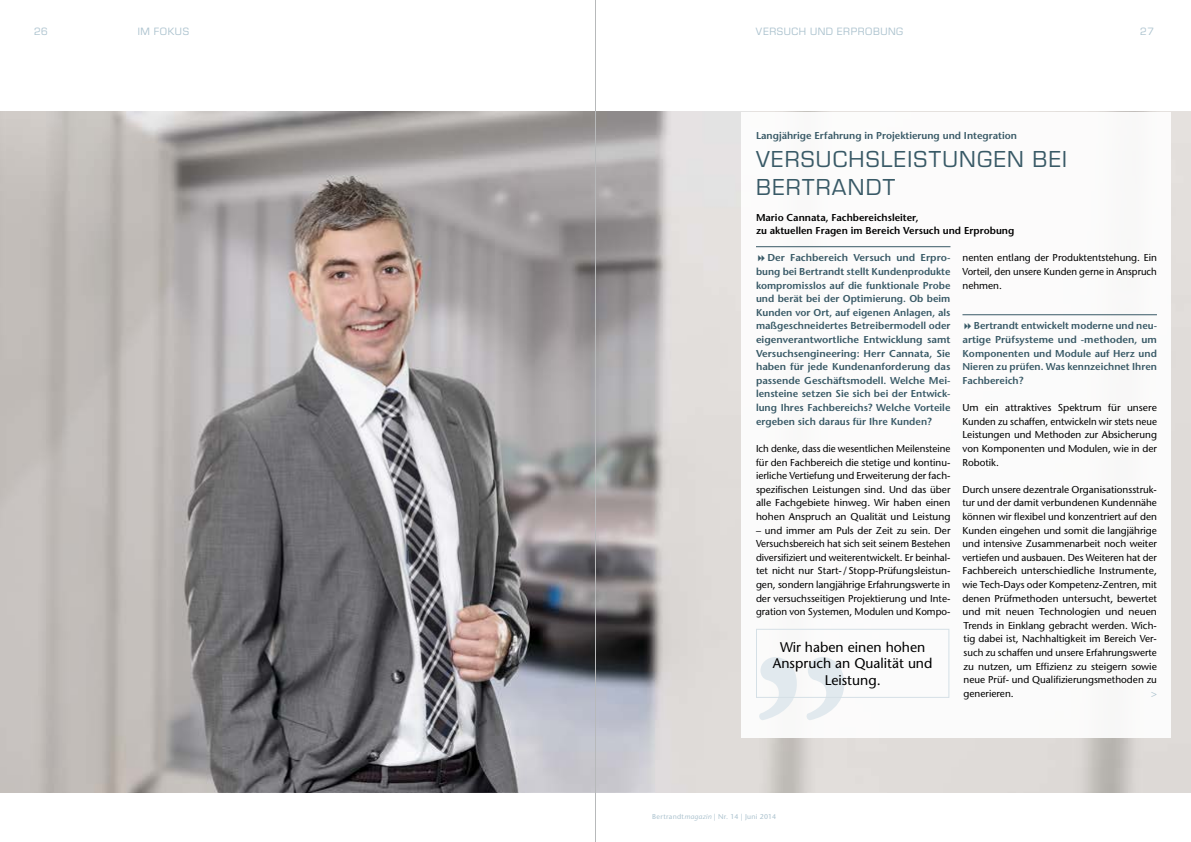
<style>
.page{position:relative;width:1191px;height:842px;background:#fff}
.page>*{position:absolute;margin:0;border:0;box-sizing:border-box;transform-origin:0 0}
.t1{font:24px/28px "Eurostile";letter-spacing:.05em;color:#385966}
.t2{font:500 14px/16px "Stone Sans Std";color:#000;text-align:center}
.t3{font:11px "Eurostile";letter-spacing:.05em;color:#abc2ce}
.t4{font:500 10px/13.6px "Stone Sans Std";color:#000;text-align:justify}
.t5{font:600 10px/13.6px "Stone Sans Std";color:#385966;text-align:justify}
.t6{font:600 10px/13.6px "Stone Sans Std";color:#000}
.t7{font:500 10px "Stone Sans Std";color:#abc2ce}
.t8{font:500 7px "Stone Sans Std";letter-spacing:.04em;color:#abc2ce}
.s1{font-style:italic}
</style>
<div class="page">
<img style="left:0;top:112px;width:1191px;height:680px">
<div style="left:742px;top:112px;width:429px;height:626px;background:#fff"></div>
<hr style="left:756px;top:246px;width:194px;height:1px;background:#385966">
<hr style="left:962px;top:314px;width:195px;height:1px;background:#385966">
<svg style="left:759px;top:657px;width:85px;height:63px"></svg>
<div style="left:756px;top:629px;width:193px;height:69px;border:1px solid #d5e0e6"></div>
<hr style="left:595px;top:0;width:1px;height:842px;background:#b7b9ba">
<p class="t3" style="left:34px;top:26px;width:15px">26</p>
<p class="t3" style="left:138px;top:26px;width:53px">IM FOKUS</p>
<p class="t3" style="left:756px;top:26px;width:149px">VERSUCH UND ERPROBUNG</p>
<p class="t3" style="left:1140px;top:26px;width:15px">27</p>
<p class="t5" style="left:756px;top:129px;width:262px">Langjährige Erfahrung in Projektierung und Integration</p>
<h1 class="t1" style="left:756px;top:145px;width:309px">VERSUCHSLEISTUNGEN BEI<br>BERTRANDT</h1>
<p class="t6" style="left:756px;top:210px;width:260px">Mario Cannata, Fachbereichsleiter,<br>zu aktuellen Fragen im Bereich Versuch und Erprobung</p>
<p class="t5" style="left:756px;top:251px;width:196px;text-indent:11px">Der Fachbereich Versuch und Erpro&shy;bung bei Bertrandt stellt Kundenprodukte kompromisslos auf die funktionale Probe und berät bei der Optimierung. Ob beim Kunden vor Ort, auf eigenen Anlagen, als maßgeschneidertes Betreibermodell oder eigenverantwortliche Entwicklung samt Versuchsengineering: Herr Cannata, Sie haben für jede Kundenanforderung das passende Geschäftsmodell. Welche Mei&shy;lensteine setzen Sie sich bei der Entwick&shy;lung Ihres Fachbereichs? Welche Vorteile ergeben sich daraus für Ihre Kunden?</p>
<p class="t4" style="left:756px;top:442px;width:196px">Ich denke, dass die wesentlichen Meilensteine für den Fachbereich die stetige und kontinu&shy;ierliche Vertiefung und Erweiterung der fach&shy;spezifischen Leistungen sind. Und das über alle Fachgebiete hinweg. Wir haben einen hohen Anspruch an Qualität und Leistung</p>
<p class="t4" style="left:756px;top:523px;width:196px">– und immer am Puls der Zeit zu sein. Der Versuchsbereich hat sich seit seinem Bestehen diversifiziert und weiterentwickelt. Er beinhal&shy;tet nicht nur Start-/Stopp-Prüfungsleistun&shy;gen, sondern langjährige Erfahrungswerte in der versuchsseitigen Projektierung und Inte&shy;gration von Systemen, Modulen und Kompo-</p>
<p class="t4" style="left:962px;top:251px;width:196px">nenten entlang der Produktentstehung. Ein Vorteil, den unsere Kunden gerne in Anspruch nehmen.</p>
<p class="t5" style="left:962px;top:319px;width:196px;text-indent:11px">Bertrandt entwickelt moderne und neu&shy;artige Prüfsysteme und -methoden, um Komponenten und Module auf Herz und Nieren zu prüfen. Was kennzeichnet Ihren Fachbereich?</p>
<p class="t4" style="left:962px;top:401px;width:196px">Um ein attraktives Spektrum für unsere Kunden zu schaffen, entwickeln wir stets neue Leistungen und Methoden zur Absicherung von Komponenten und Modulen, wie in der Robotik.</p>
<p class="t4" style="left:962px;top:482px;width:196px">Durch unsere dezentrale Organisationsstruk&shy;tur und der damit verbundenen Kundennähe können wir flexibel und konzentriert auf den Kunden eingehen und somit die langjährige und intensive Zusammenarbeit noch weiter vertiefen und ausbauen. Des Weiteren hat der Fachbereich unterschiedliche Instrumente, wie Tech-Days oder Kompetenz-Zentren, mit denen Prüfmethoden untersucht, bewertet und mit neuen Technologien und neuen Trends in Einklang gebracht werden. Wich&shy;tig dabei ist, Nachhaltigkeit im Bereich Ver&shy;such zu schaffen und unsere Erfahrungswerte zu nutzen, um Effizienz zu steigern sowie neue Prüf- und Qualifizierungsmethoden zu generieren.</p>
<h2 class="t2" style="left:773px;top:640px;width:161px">Wir haben einen hohen<br>Anspruch an Qualität und<br>Leistung.</h2>
<p class="t7" style="left:1151px;top:687px;width:7px">&gt;</p>
<p class="t8" style="left:652px;top:813px;width:125px">Bertrandt<span class="s1">magazin</span> | Nr. 14 | Juni 2014</p>
</div>
